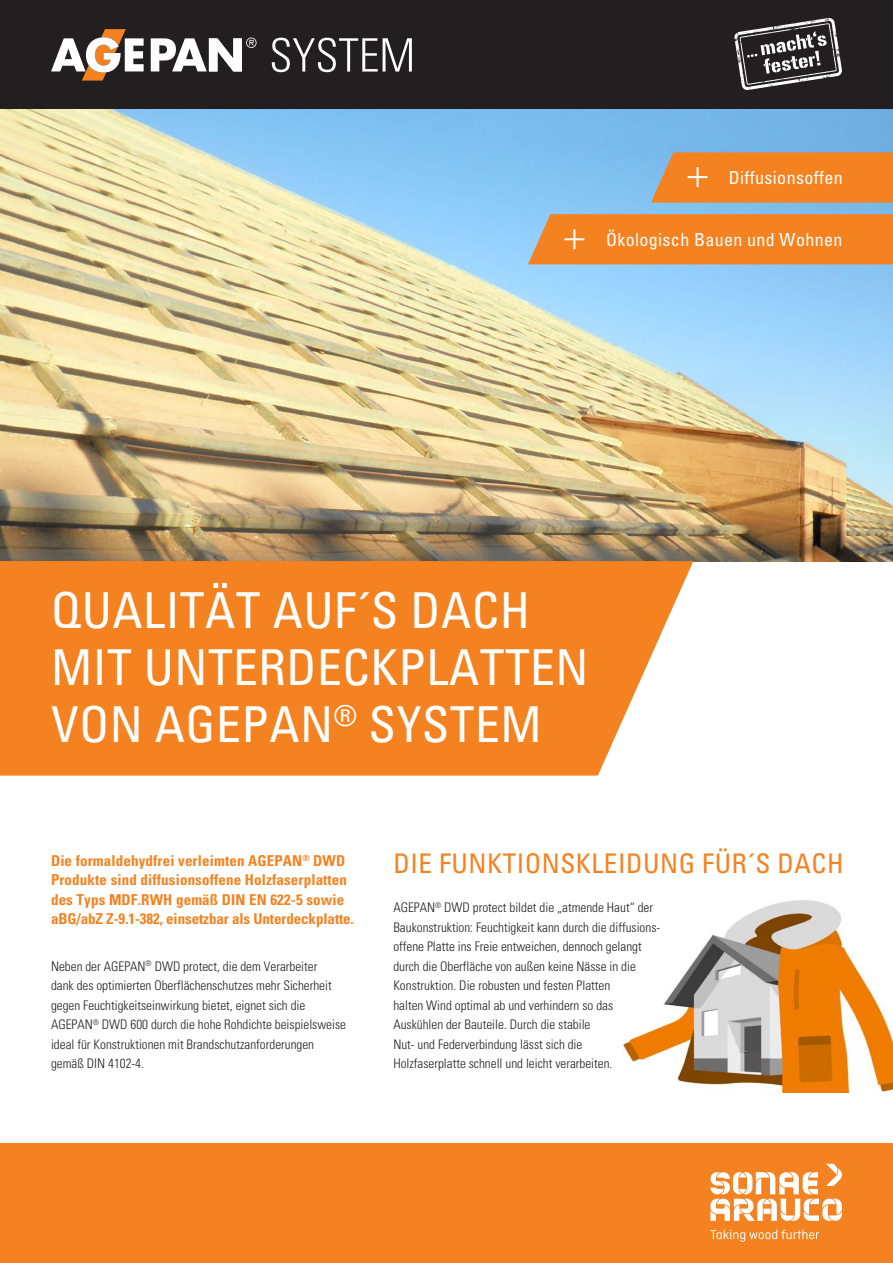
<style>
.page{position:relative;width:893px;height:1263px;background:#fff}
.page>*{position:absolute;margin:0;border:0;box-sizing:border-box;transform-origin:0 0}
.t1{font:condensed 49.5px/57px "Univers";letter-spacing:.01em;color:#fff}
.t2{font:condensed 27px "Univers";letter-spacing:.02em;color:#f58220}
.t3{font:condensed 18px "Univers";letter-spacing:.02em;color:#fff}
.t4{font:700 condensed 15px/19.5px "Univers";letter-spacing:.01em;color:#f58220}
.t5{font:300 condensed 13.2px/19.5px "Univers";color:#231f20}
</style>
<div class="page">
<img style="left:621px;top:900px;width:272px;height:193px">
<img style="left:0;top:108px;width:893px;height:453px">
<div style="left:0;top:0;width:893px;height:108px;background:#231f20"></div>
<div style="left:0;top:1144px;width:893px;height:119px;background:#f58220"></div>
<svg style="left:710px;top:1164px;width:132px;height:78px"></svg>
<svg style="left:51px;top:29px;width:93px;height:52px"></svg>
<svg style="left:151px;top:38px;width:106px;height:33px"></svg>
<svg style="left:272px;top:38px;width:140px;height:34px"></svg>
<svg style="left:734px;top:18px;width:108px;height:72px"></svg>
<svg style="left:0;top:561px;width:693px;height:215px;fill:#f58220"></svg>
<svg style="left:651px;top:152px;width:242px;height:51px"></svg>
<div style="left:528px;top:214px;width:365px;height:50px;background:#f58220"></div>
<hr style="left:573px;top:229px;width:2px;height:20px;background:#fff">
<hr style="left:564px;top:238px;width:20px;height:2px;background:#fff">
<h3 class="t3" style="left:729px;top:166px;width:116px">Diffusionsoffen</h3>
<h3 class="t3" style="left:606px;top:228px;width:238px">Ökologisch Bauen und Wohnen</h3>
<h1 class="t1" style="left:51px;top:581px;width:539px">QUALITÄT AUF´S DACH<br>MIT UNTERDECKPLATTEN<br>VON AGEPAN<sup>®</sup> SYSTEM</h1>
<p class="t4" style="left:51px;top:850px;width:304px">Die formaldehydfrei verleimten AGEPAN<sup>®</sup> DWD Produkte sind diffusionsoffene Holzfaserplatten des Typs MDF.RWH gemäß DIN EN 622-5 sowie aBG/abZ Z-9.1-382, einsetzbar als Unterdeckplatte.</p>
<p class="t5" style="left:51px;top:956px;width:296px">Neben der AGEPAN<sup>®</sup> DWD protect, die dem Verarbeiter<br>dank des optimierten Oberflächenschutzes mehr Sicherheit gegen Feuchtigkeitseinwirkung bietet, eignet sich die AGEPAN<sup>®</sup> DWD 600 durch die hohe Rohdichte beispielsweise ideal für Konstruktionen mit Brandschutzanforderungen gemäß DIN 4102-4.</p>
<h2 class="t2" style="left:393px;top:846px;width:452px">DIE FUNKTIONSKLEIDUNG FÜR´S DACH</h2>
<p class="t5" style="left:393px;top:898px;width:268px">AGEPAN<sup>®</sup> DWD protect bildet die „atmende Haut“ der Baukonstruktion: Feuchtigkeit kann durch die diffusions&shy;offene Platte ins Freie entweichen, dennoch gelangt durch die Oberfläche von außen keine Nässe in die Konstruktion. Die robusten und festen Platten<br>halten Wind optimal ab und verhindern so das Auskühlen der Bauteile. Durch die stabile<br>Nut- und Federverbindung lässt sich die<br>Holzfaserplatte schnell und leicht verarbeiten.</p>
</div>
